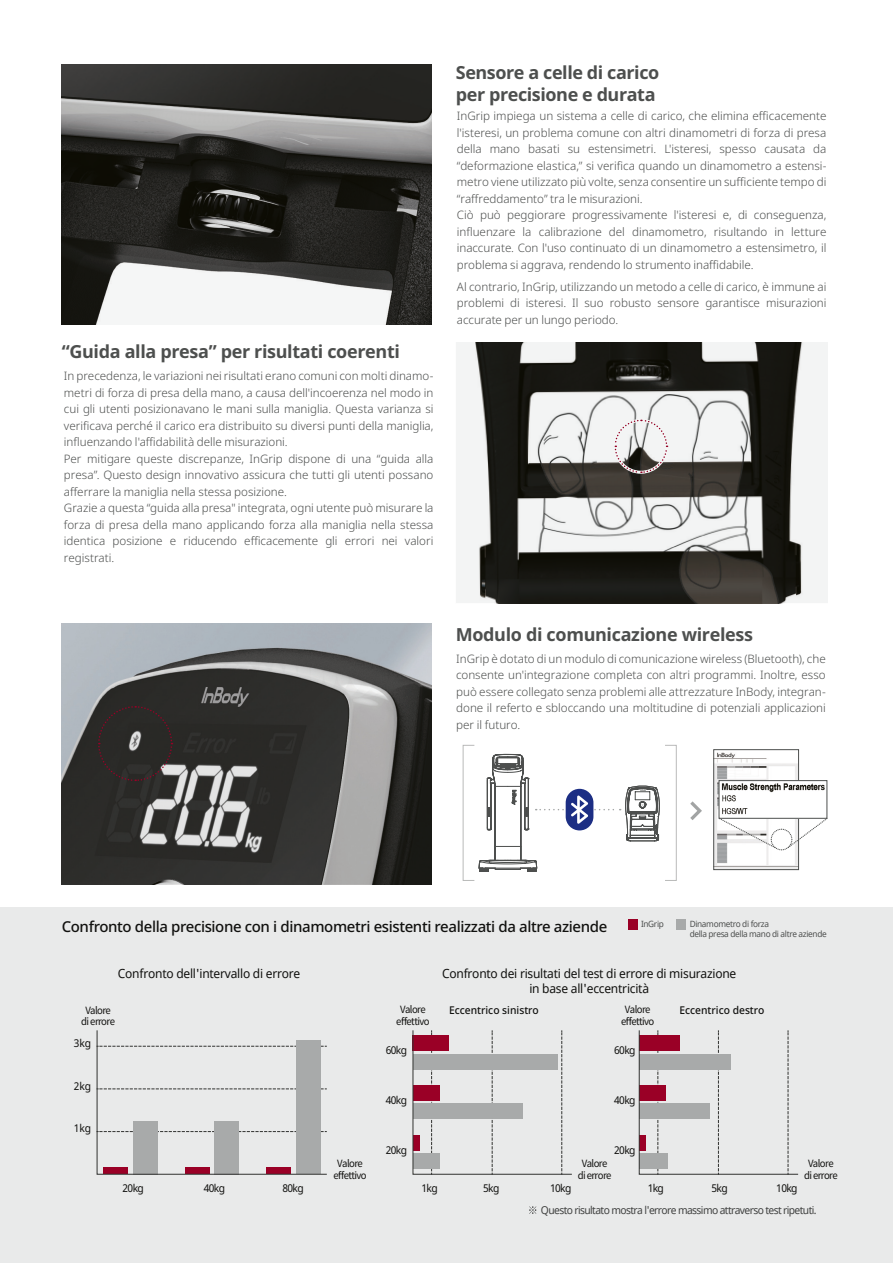
<style>
.page{position:relative;width:893px;height:1263px;background:#fff}
.page>*{position:absolute;margin:0;border:0;box-sizing:border-box;transform-origin:0 0}
.t1{font:700 18px/21.6px "Noto Sans";letter-spacing:-.02em;color:#4d4f4e}
.t2{font:500 15px "Noto Sans";letter-spacing:-.025em;color:#11110f}
.t3{font:12.45px/14.4px "Noto Sans";letter-spacing:-.02em;color:#11110f;text-align:center;scale:.96 1}
.t4{font:300 11.7px/16.5px "Noto Sans";letter-spacing:-.005em;color:#4d4f4e}
.t5{font:10.8px "Noto Sans";letter-spacing:-.06em;color:#11110f;scale:.96 1}
.t6{font:10.8px "Noto Sans";letter-spacing:-.06em;color:#404140;scale:.96 1}
.t7{font:500 10.8px "Noto Sans";color:#11110f;scale:.96 1}
.t8{font:9.9px/11.4px "Noto Sans KR";letter-spacing:-.06em;color:#11110f;text-align:center;scale:.96 1}
.t9{font:8.55px/9.9px "Noto Sans";letter-spacing:-.04em;color:#4d4f4e;scale:.96 1}
</style>
<div class="page">
<div style="left:0;top:907px;width:893px;height:356px;background:#e9eaea"></div>
<svg style="left:96px;top:1030px;width:231px;height:145px"></svg>
<svg style="left:412px;top:1030px;width:160px;height:145px"></svg>
<svg style="left:638px;top:1030px;width:160px;height:145px"></svg>
<div style="left:628px;top:919px;width:10px;height:10px;background:#9a0026"></div>
<div style="left:676px;top:919px;width:10px;height:10px;background:#a8aaaa"></div>
<svg style="left:62px;top:64px;width:370px;height:260px;background:#545451"></svg>
<svg style="left:62px;top:623px;width:370px;height:261px;background:#606161"></svg>
<svg style="left:97px;top:705px;width:76px;height:77px;background:#34302f"></svg>
<svg style="left:456px;top:343px;width:371px;height:260px"></svg>
<svg style="left:529px;top:1206px;width:7px;height:8px"></svg>
<img style="left:715px;top:752px;width:82px;height:116px">
<div style="left:713px;top:749px;width:86px;height:121px;border:1px solid #4d4f4e"></div>
<svg style="left:462px;top:744px;width:215px;height:137px"></svg>
<svg style="left:690px;top:801px;width:12px;height:19px"></svg>
<svg style="left:718px;top:780px;width:110px;height:70px"></svg>
<h1 class="t1" style="left:456px;top:63px;width:205px">Sensore a celle di carico per precisione e durata</h1>
<h1 class="t1" style="left:62px;top:341px;width:340px">“Guida alla presa” per risultati coerenti</h1>
<p class="t4" style="left:64px;top:368px;width:371px">In precedenza, le variazioni nei risultati erano comuni con molti dinamo&shy;metri di forza di presa della mano, a causa dell'incoerenza nel modo in cui gli utenti posizionavano le mani sulla maniglia. Questa varianza si verificava perché il carico era distribuito su diversi punti della maniglia, influenzando l'affidabilità delle misurazioni.<br>Per mitigare queste discrepanze, InGrip dispone di una “guida alla presa”. Questo design innovativo assicura che tutti gli utenti possano afferrare la maniglia nella stessa posizione.<br>Grazie a questa “guida alla presa" integrata, ogni utente può misurare la forza di presa della mano applicando forza alla maniglia nella stessa identica posizione e riducendo efficacemente gli errori nei valori registrati.</p>
<p class="t4" style="left:457px;top:108px;width:371px">InGrip impiega un sistema a celle di carico, che elimina efficacemente l'isteresi, un problema comune con altri dinamometri di forza di presa della mano basati su estensimetri. L'isteresi, spesso causata da “deformazione elastica,” si verifica quando un dinamometro a estensi&shy;metro viene utilizzato più volte, senza consentire un sufficiente tempo di “raffreddamento” tra le misurazioni.<br>Ciò può peggiorare progressivamente l'isteresi e, di conseguenza, influenzare la calibrazione del dinamometro, risultando in letture inaccurate. Con l'uso continuato di un dinamometro a estensimetro, il problema si aggrava, rendendo lo strumento inaffidabile.</p>
<p class="t4" style="left:457px;top:278px;width:371px;text-align:justify">Al contrario, InGrip, utilizzando un metodo a celle di carico, è immune ai problemi di isteresi. Il suo robusto sensore garantisce misurazioni accurate per un lungo periodo.</p>
<h1 class="t1" style="left:456px;top:624px;width:299px">Modulo di comunicazione wireless</h1>
<p class="t4" style="left:456px;top:651px;width:371px;text-align:justify">InGrip è dotato di un modulo di comunicazione wireless (Bluetooth), che consente un'integrazione completa con altri programmi. Inoltre, esso può essere collegato senza problemi alle attrezzature InBody, integran&shy;done il referto e sbloccando una moltitudine di potenziali applicazioni per il futuro.</p>
<p class="t2" style="left:62px;top:915px;width:547px">Confronto della precisione con i dinamometri esistenti realizzati da altre aziende</p>
<p class="t9" style="left:641px;top:919px;width:25px">InGrip</p>
<p class="t9" style="left:690px;top:919px;width:144px">Dinamometro di forza<br>della presa della mano di altre aziende</p>
<p class="t3" style="left:118px;top:967px;width:192px">Confronto dell'intervallo di errore</p>
<p class="t3" style="left:442px;top:967px;width:308px">Confronto dei risultati del test di errore di misurazione in base all'eccentricità</p>
<p class="t8" style="left:396px;top:1004px;width:36px">Valore effettivo</p>
<p class="t8" style="left:85px;top:1005px;width:28px">Valore</p>
<p class="t7" style="left:449px;top:1003px;width:95px">Eccentrico sinistro</p>
<p class="t8" style="left:81px;top:1016px;width:37px">di errore</p>
<p class="t5" style="left:74px;top:1035px;width:20px">3kg</p>
<p class="t5" style="left:74px;top:1078px;width:20px">2kg</p>
<p class="t5" style="left:74px;top:1121px;width:20px">1kg</p>
<p class="t8" style="left:333px;top:1158px;width:36px">Valore effettivo</p>
<p class="t5" style="left:386px;top:1043px;width:24px">60kg</p>
<p class="t5" style="left:386px;top:1092px;width:24px">40kg</p>
<p class="t5" style="left:386px;top:1142px;width:24px">20kg</p>
<p class="t8" style="left:621px;top:1004px;width:36px">Valore effettivo</p>
<p class="t5" style="left:614px;top:1043px;width:24px">60kg</p>
<p class="t5" style="left:614px;top:1092px;width:24px">40kg</p>
<p class="t5" style="left:614px;top:1142px;width:24px">20kg</p>
<p class="t8" style="left:578px;top:1158px;width:37px">Valore di errore</p>
<p class="t7" style="left:679px;top:1003px;width:90px">Eccentrico destro</p>
<p class="t8" style="left:804px;top:1158px;width:37px">Valore di errore</p>
<p class="t5" style="left:123px;top:1180px;width:24px">20kg</p>
<p class="t5" style="left:204px;top:1180px;width:24px">40kg</p>
<p class="t5" style="left:282px;top:1180px;width:24px">80kg</p>
<p class="t5" style="left:421px;top:1180px;width:18px">1kg</p>
<p class="t5" style="left:483px;top:1180px;width:18px">5kg</p>
<p class="t5" style="left:550px;top:1180px;width:24px">10kg</p>
<p class="t5" style="left:648px;top:1180px;width:18px">1kg</p>
<p class="t5" style="left:711px;top:1180px;width:18px">5kg</p>
<p class="t5" style="left:776px;top:1180px;width:24px">10kg</p>
<p class="t6" style="left:541px;top:1202px;width:289px">Questo risultato mostra l'errore massimo attraverso test ripetuti.</p>
</div>
